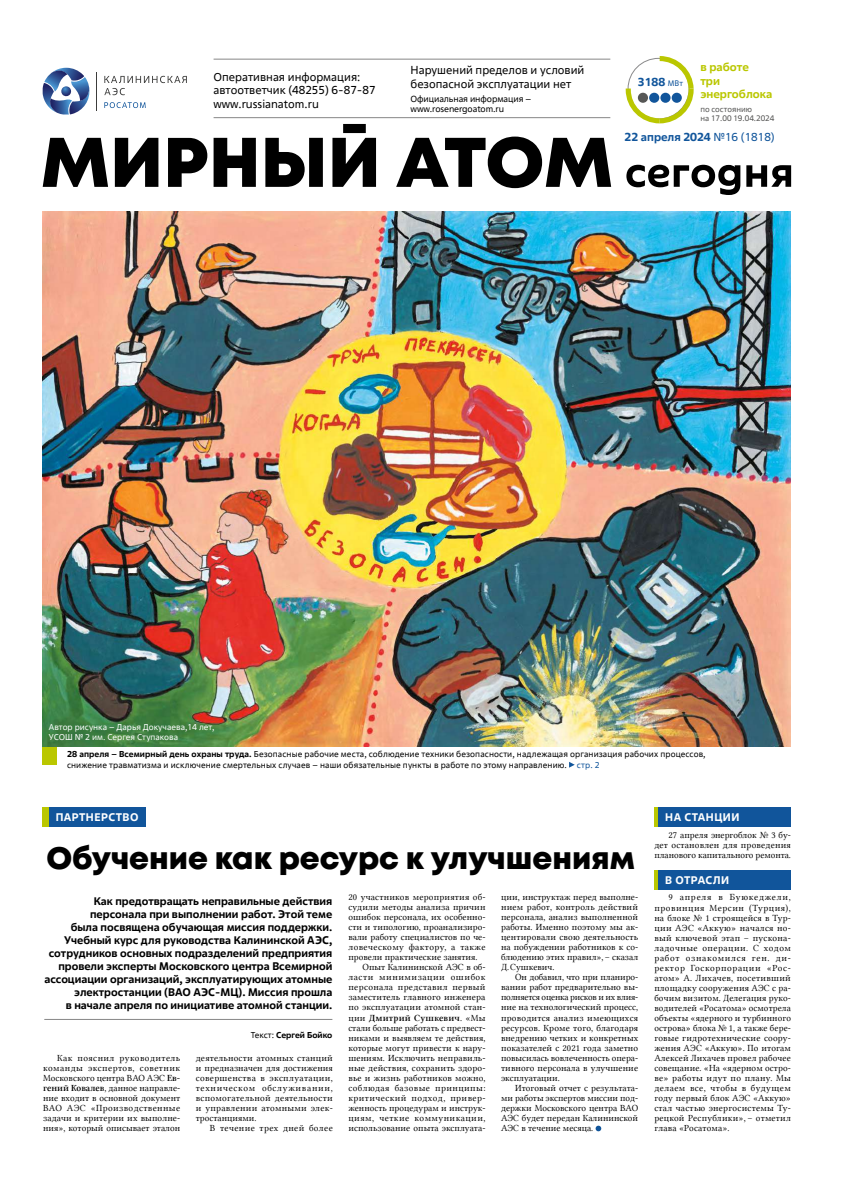
<style>
.page{position:relative;width:842px;height:1191px;background:#fff}
.page>*{position:absolute;margin:0;border:0;box-sizing:border-box;transform-origin:0 0}
.t1{font:800 31px "Mont";color:#000}
.t2{font:11.5px/13.8px "Rosatom";color:#000}
.t3{font:700 11.5px "Rosatom";color:#11559b}
.t4{font:700 11.5px/13.8px "Rosatom";color:#bac700}
.t5{font:700 11px/13px "Rosatom";color:#000;text-align:right}
.t6{font:700 11px "Rosatom";letter-spacing:.04em;color:#fff}
.t7{font:9.5px/10.1px "Lin Libertine";letter-spacing:.005em;color:#000;text-align:justify}
.t8{font:9.5px/10.1px "Lin Libertine";letter-spacing:.005em;color:#000;text-align:justify;scale:.96 1}
.t9{font:9.5px "Lin Libertine";letter-spacing:.035em;color:#000}
.t10{font:9.5px "Lin Libertine";letter-spacing:.04em;color:#000}
.t11{font:9.5px "Lin Libertine";letter-spacing:.055em;color:#000}
.t12{font:9.5px "Lin Libertine Z";letter-spacing:.015em;color:#000}
.t13{font:9px/10.8px "Rosatom";letter-spacing:-.01em;color:#000}
.t14{font:8.5px/10.2px "Rosatom";letter-spacing:.01em;color:#000}
.t15{font:8.5px/10px "Rosatom";color:#fff}
.t16{font:700 8.5px "Rosatom";color:#000}
.t17{font:8px/9.6px "Rosatom";color:#575756}
.s1{font-weight:400;font-size:8px}
.s2{font-weight:400}
.s3{font-weight:700}
.s4{color:#11559b}
.s5{font-family:"Lin Libertine Z"}
.s6{font-family:"Lin Libertine"}
</style>
<div class="page">
<svg style="left:569px;top:762px;width:6px;height:5px"></svg>
<div style="left:42px;top:746px;width:15px;height:19px;background:#bac700"></div>
<svg style="left:626px;top:165px;width:114px;height:30px"></svg>
<svg style="left:746px;top:165px;width:45px;height:22px"></svg>
<svg style="left:43px;top:138px;width:65px;height:49px"></svg>
<svg style="left:115px;top:138px;width:43px;height:49px"></svg>
<svg style="left:168px;top:138px;width:39px;height:49px"></svg>
<svg style="left:214px;top:138px;width:42px;height:49px"></svg>
<svg style="left:265px;top:138px;width:58px;height:49px"></svg>
<svg style="left:332px;top:124px;width:44px;height:63px"></svg>
<svg style="left:396px;top:137px;width:215px;height:51px"></svg>
<hr style="left:214px;top:59px;width:396px;height:1px;background:#878787">
<hr style="left:214px;top:117px;width:396px;height:1px;background:#878787">
<hr style="left:97px;top:72px;width:1px;height:38px;background:#3c3c3b">
<svg style="left:104px;top:76px;width:83px;height:19px"></svg>
<svg style="left:104px;top:102px;width:42px;height:6px"></svg>
<svg style="left:43px;top:68px;width:47px;height:46px"></svg>
<svg style="left:626px;top:56px;width:68px;height:67px"></svg>
<div style="left:638px;top:93px;width:10px;height:10px;background:#575756;border-radius:50%"></div>
<div style="left:649px;top:93px;width:10px;height:10px;background:#11559b;border-radius:50%"></div>
<div style="left:660px;top:93px;width:10px;height:10px;background:#11559b;border-radius:50%"></div>
<div style="left:672px;top:93px;width:10px;height:10px;background:#11559b;border-radius:50%"></div>
<div style="left:656px;top:806px;width:135px;height:20px;background:#11559b"></div>
<hr style="left:654px;top:806px;width:3px;height:20px;background:#bac700">
<div style="left:656px;top:869px;width:135px;height:20px;background:#11559b"></div>
<hr style="left:654px;top:869px;width:4px;height:20px;background:#bac700">
<img style="left:42px;top:212px;width:748px;height:534px">
<svg style="left:596px;top:1125px;width:5px;height:6px"></svg>
<hr style="left:44px;top:1019px;width:288px;height:1px;background:#878787">
<div style="left:49px;top:806px;width:96px;height:20px;background:#11559b"></div>
<div style="left:43px;top:806px;width:6px;height:20px;background:#bac700"></div>
<p class="t2" style="left:213px;top:70px;width:164px">Оперативная информация: автоответчик (48255) 6-87-87 www.russianatom.ru</p>
<p class="t2" style="left:410px;top:63px;width:175px">Нарушений пределов и условий безопасной эксплуатации нет</p>
<p class="t13" style="left:410px;top:93px;width:122px">Официальная информация – www.rosenergoatom.ru</p>
<p class="t3" style="left:638px;top:74px;width:47px">3188 <span class="s1">МВт</span></p>
<p class="t4" style="left:700px;top:60px;width:73px">в работе<br>три энергоблока</p>
<p class="t17" style="left:700px;top:104px;width:75px">по состоянию<br>на 17.00 19.04.2024</p>
<p class="t3" style="left:625px;top:129px;width:152px">22 апреля 2024 <span class="s2">№16 (1818)</span></p>
<p class="t15" style="left:49px;top:722px;width:167px">Автор рисунка – Дарья Докучаева,14 лет,<br>УСОШ № 2 им. Сергея Ступакова</p>
<p class="t14" style="left:67px;top:749px;width:640px"><span class="s3">28 апреля – Всемирный день охраны труда.</span> Безопасные рабочие места, соблюдение техники безопасности, надлежащая организация рабочих процессов, снижение травматизма и исключение смертельных случаев – наши обязательные пункты в работе по этому направлению. <span class="s4">стр. 2</span></p>
<p class="t6" style="left:56px;top:810px;width:84px">ПАРТНЕРСТВО</p>
<h1 class="t1" style="left:46px;top:838px;width:590px">Обучение как ресурс к улучшениям</h1>
<p class="t5" style="left:44px;top:894px;width:289px">Как предотвращать неправильные действия персонала при выполнении работ. Этой теме<br>была посвящена обучающая миссия поддержки.<br>Учебный курс для руководства Калининской АЭС, сотрудников основных подразделений предприятия провели эксперты Московского центра Всемирной ассоциации организаций, эксплуатирующих атомные электростанции (ВАО АЭС-МЦ). Миссия прошла<br>в начале апреля по инициативе атомной станции.</p>
<p class="t16" style="left:251px;top:1029px;width:83px"><span class="s2">Текст:</span> Сергей Бойко</p>
<p class="t7" style="left:43px;top:1052px;width:139px;text-indent:14px">Как пояснил руководитель команды экспертов, советник Московского центра ВАО АЭС <span class="s5">Ев&shy;гений Ковалев</span>, данное направле&shy;ние входит в основной документ ВАО АЭС «Производственные задачи и критерии их выполне&shy;ния», который описывает эталон</p>
<p class="t7" style="left:196px;top:1052px;width:139px">деятельности атомных станций и предназначен для достижения совершенства в эксплуатации, техническом обслуживании, вспомогательной деятельности и управлении атомными элек&shy;тростанциями.</p>
<p class="t9" style="left:210px;top:1122px;width:124px">В течение трех дней более</p>
<p class="t7" style="left:348px;top:891px;width:139px">20 участников мероприятия об-</p>
<p class="t7" style="left:348px;top:901px;width:139px">судили методы анализа причин</p>
<p class="t7" style="left:348px;top:911px;width:139px">ошибок персонала, их особенно-</p>
<p class="t7" style="left:348px;top:921px;width:139px">сти и типологию, проанализиро-</p>
<p class="t7" style="left:348px;top:931px;width:139px">вали работу специалистов по че-</p>
<p class="t10" style="left:348px;top:941px;width:139px">ловеческому фактору, а также</p>
<p class="t7" style="left:348px;top:952px;width:131px">провели практические занятия.</p>
<p class="t7" style="left:363px;top:962px;width:124px">Опыт Калининской АЭС в об-</p>
<p class="t11" style="left:348px;top:971px;width:139px">ласти минимизации ошибок</p>
<p class="t9" style="left:348px;top:981px;width:139px">персонала представил первый</p>
<p class="t7" style="left:348px;top:992px;width:139px">заместитель главного инженера</p>
<p class="t7" style="left:348px;top:1002px;width:139px">по эксплуатации атомной стан-</p>
<p class="t12" style="left:348px;top:1012px;width:139px"><span class="s6">ции</span> Дмитрий Сушкевич<span class="s6">. «Мы</span></p>
<p class="t8" style="left:348px;top:1022px;width:144px">стали больше работать с предвест&shy;никами и выявляем те действия, которые могут привести к нару&shy;шениям. Исключить неправиль&shy;ные действия, сохранить здоро&shy;вье и жизнь работников можно, соблюдая базовые принципы: критический подход, привер&shy;женность процедурам и инструк&shy;циям, четкие коммуникации, использование опыта эксплуата-</p>
<p class="t7" style="left:501px;top:891px;width:139px">ции, инструктаж перед выполне&shy;нием работ, контроль действий персонала, анализ выполненной работы. Именно поэтому мы ак&shy;центировали свою деятельность на побуждении работников к со&shy;блюдению этих правил», – сказал Д. Сушкевич.</p>
<p class="t7" style="left:501px;top:972px;width:139px;text-indent:14px">Он добавил, что при планиро&shy;вании работ предварительно вы&shy;полняется оценка рисков и их влия&shy;ние на технологический процесс, проводится анализ имеющихся ресурсов. Кроме того, благодаря внедрению четких и конкретных показателей с 2021 года заметно повысилась вовлеченность опера&shy;тивного персонала в улучшение эксплуатации.</p>
<p class="t7" style="left:501px;top:1082px;width:139px;text-indent:14px">Итоговый отчет с результата&shy;ми работы экспертов миссии под&shy;держки Московского центра ВАО АЭС будет передан Калининской АЭС в течение месяца.</p>
<p class="t6" style="left:665px;top:809px;width:76px">НА СТАНЦИИ</p>
<p class="t7" style="left:654px;top:829px;width:138px;text-indent:14px">27 апреля энергоблок № 3 бу&shy;дет остановлен для проведения планового капитального ремонта.</p>
<p class="t6" style="left:665px;top:872px;width:65px">В ОТРАСЛИ</p>
<p class="t7" style="left:654px;top:892px;width:138px;text-indent:14px">9 апреля в Буюкеджели, провинция Мерсин (Турция), на блоке № 1 строящейся в Тур&shy;ции АЭС «Аккую» начался но&shy;вый ключевой этап – пускона&shy;ладочные операции. С ходом работ ознакомился ген. ди&shy;ректор Госкорпорации «Рос&shy;атом» А. Лихачев, посетивший площадку сооружения АЭС с ра&shy;бочим визитом. Делегация руко&shy;водителей «Росатома» осмотрела объекты «ядерного и турбинного острова» блока № 1, а также бере&shy;говые гидротехнические соору&shy;жения АЭС «Аккую». По итогам Алексей Лихачев провел рабочее совещание. «На «ядерном остро&shy;ве» работы идут по плану. Мы делаем все, чтобы в будущем году первый блок АЭС «Аккую» стал частью энергосистемы Ту&shy;рецкой Республики», – отметил глава «Росатома».</p>
</div>
